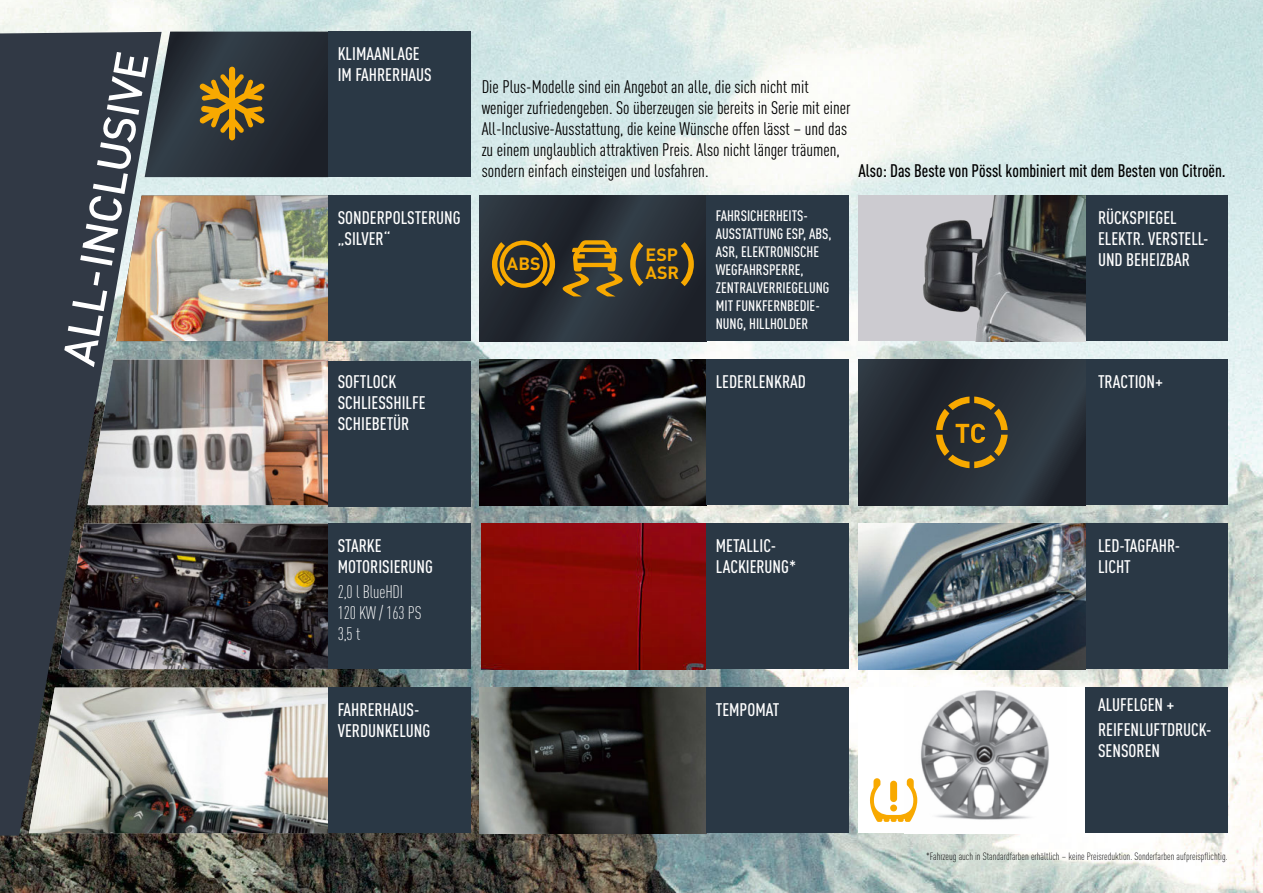
<style>
.page{position:relative;width:1263px;height:893px;background:#fff}
.page>*{position:absolute;margin:0;border:0;box-sizing:border-box;transform-origin:0 0}
.t1{font:500 45px "DIN";color:#fff}
.t2{font:18px/21px "DIN Cond";color:#000}
.t3{font:500 18px/21px "DIN Cond";color:#fff}
.t4{font:500 18px "DIN Cond";color:#000}
.t5{font:300 18px/21px "DIN Cond";letter-spacing:-.01em;color:#fff}
.t6{font:700 17.55px/17.9px "DIN";color:#f8a900}
.t7{font:500 15px/18px "DIN Cond";color:#fff}
.t8{font:300 10.5px "DIN Cond";color:#000}
</style>
<div class="page">
<img style="left:0;top:0;width:1263px;height:893px">
<div style="left:1085px;top:196px;width:142px;height:145px;background:#2a3845"></div>
<div style="left:1085px;top:360px;width:142px;height:145px;background:#2a3845"></div>
<div style="left:1085px;top:524px;width:142px;height:145px;background:#2a3845"></div>
<div style="left:1085px;top:688px;width:142px;height:145px;background:#2a3845"></div>
<img style="left:162px;top:196px;width:166px;height:145px">
<img style="left:162px;top:360px;width:166px;height:145px">
<img style="left:162px;top:524px;width:166px;height:145px">
<img style="left:162px;top:688px;width:166px;height:145px">
<svg style="left:479px;top:196px;width:227px;height:145px;background:#262d35"></svg>
<svg style="left:681px;top:242px;width:13px;height:44px"></svg>
<svg style="left:492px;top:240px;width:151px;height:56px;background:#635126"></svg>
<img style="left:479px;top:360px;width:227px;height:145px">
<img style="left:479px;top:688px;width:227px;height:145px">
<div style="left:858px;top:196px;width:227px;height:145px;background:#cccbd0"></div>
<img style="left:923px;top:196px;width:162px;height:145px">
<svg style="left:858px;top:360px;width:227px;height:145px;background:#262d36"></svg>
<svg style="left:936px;top:397px;width:72px;height:71px;background:#5c4c27"></svg>
<img style="left:858px;top:524px;width:227px;height:145px">
<div style="left:858px;top:688px;width:227px;height:145px;background:#fff"></div>
<img style="left:917px;top:690px;width:132px;height:130px">
<div style="left:328px;top:196px;width:143px;height:145px;background:#2a3845"></div>
<div style="left:328px;top:32px;width:143px;height:145px;background:#2a3845"></div>
<div style="left:706px;top:196px;width:142px;height:145px;background:#2a3845"></div>
<div style="left:706px;top:360px;width:142px;height:145px;background:#2a3845"></div>
<div style="left:706px;top:524px;width:142px;height:145px;background:#2a3845"></div>
<div style="left:706px;top:688px;width:142px;height:145px;background:#2a3845"></div>
<div style="left:328px;top:361px;width:143px;height:145px;background:#2a3845"></div>
<div style="left:328px;top:524px;width:143px;height:145px;background:#2a3845"></div>
<div style="left:328px;top:688px;width:143px;height:145px;background:#2a3845"></div>
<svg style="left:870px;top:778px;width:47px;height:44px"></svg>
<svg style="left:162px;top:32px;width:166px;height:145px;background:#393a34"></svg>
<svg style="left:0;top:32px;width:162px;height:804px;background:#575a5f"></svg>
<img style="left:481px;top:524px;width:225px;height:145px">
<h1 class="t1" style="left:49px;top:360px;width:319px;rotate:-80deg">ALL-INCLUSIVE</h1>
<p class="t3" style="left:338px;top:43px;width:96px">KLIMAANLAGE<br>IM FAHRERHAUS</p>
<p class="t3" style="left:338px;top:207px;width:124px">SONDERPOLSTERUNG „SILVER“</p>
<p class="t3" style="left:338px;top:371px;width:89px">SOFTLOCK<br>SCHLIESSHILFE<br>SCHIEBETÜR</p>
<p class="t2" style="left:482px;top:76px;width:370px">Die Plus-Modelle sind ein Angebot an alle, die sich nicht mit weniger zufriedengeben. So überzeugen sie bereits in Serie mit einer All-Inclusive-Ausstattung, die keine Wünsche offen lässt – und das zu einem unglaublich attraktiven Preis. Also nicht länger träumen, sondern einfach einsteigen und losfahren.</p>
<p class="t4" style="left:858px;top:160px;width:369px">Also: Das Beste von Pössl kombiniert mit dem Besten von Citroën.</p>
<p class="t6" style="left:507px;top:254px;width:35px">ABS</p>
<p class="t6" style="left:646px;top:245px;width:35px">ESP<br>ASR</p>
<p class="t7" style="left:716px;top:207px;width:117px">FAHRSICHERHEITS-<br>AUSSTATTUNG ESP, ABS,<br>ASR, ELEKTRONISCHE<br>WEGFAHRSPERRE,<br>ZENTRALVERRIEGELUNG<br>MIT FUNKFERNBEDIE-<br>NUNG, HILLHOLDER</p>
<p class="t3" style="left:1098px;top:207px;width:112px">RÜCKSPIEGEL<br>ELEKTR. VERSTELL-<br>UND BEHEIZBAR</p>
<p class="t3" style="left:716px;top:371px;width:92px">LEDERLENKRAD</p>
<p class="t3" style="left:1098px;top:371px;width:67px">TRACTION+</p>
<p class="t3" style="left:338px;top:535px;width:97px">STARKE<br>MOTORISIERUNG</p>
<p class="t5" style="left:338px;top:581px;width:85px">2,0 l BlueHDI<br>120 KW / 163 PS<br>3,5 t</p>
<p class="t3" style="left:338px;top:699px;width:94px">FAHRERHAUS-<br>VERDUNKELUNG</p>
<p class="t3" style="left:716px;top:535px;width:82px">METALLIC-<br>LACKIERUNG*</p>
<p class="t3" style="left:716px;top:699px;width:65px">TEMPOMAT</p>
<p class="t3" style="left:1098px;top:535px;width:84px">LED-TAGFAHR-<br>LICHT</p>
<p class="t3" style="left:1098px;top:691px;width:115px;line-height:25.2px">ALUFELGEN +<br>REIFENLUFTDRUCK-</p>
<p class="t3" style="left:1098px;top:740px;width:64px">SENSOREN</p>
<p class="t8" style="left:926px;top:850px;width:303px">*Fahrzeug auch in Standardfarben erhältlich – keine Preisreduktion. Sonderfarben aufpreispflichtig.</p>
</div>
